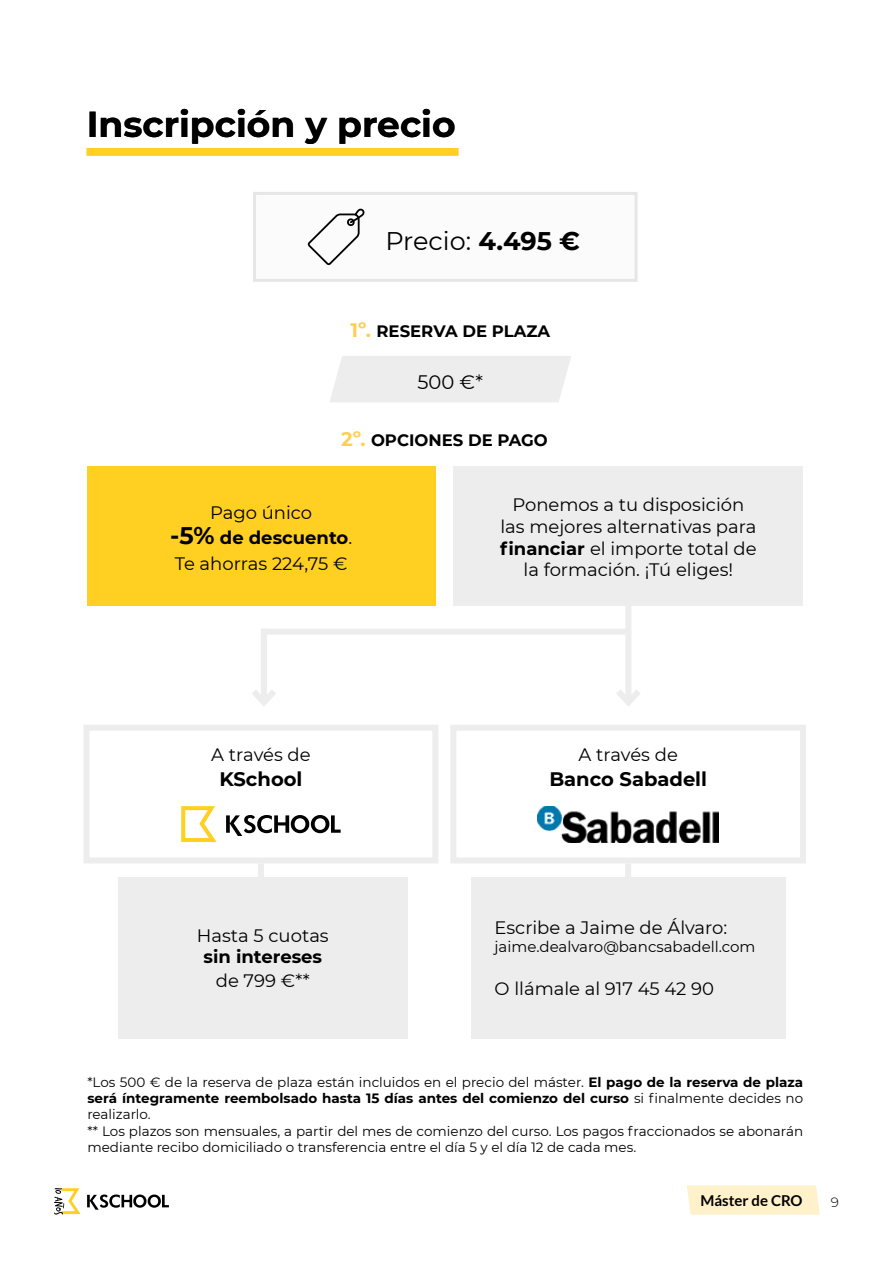
<style>
.page{position:relative;width:893px;height:1263px;background:#fff}
.page>*{position:absolute;margin:0;border:0;box-sizing:border-box;transform-origin:0 0}
.t1{font:700 36px "Montserrat";color:#000}
.t2{font:25.5px "Montserrat";color:#000}
.t3{font:700 19.5px "Montserrat";color:#000}
.t4{font:19.5px "Montserrat";color:#000}
.t5{font:18px/21.6px "Montserrat";color:#000;text-align:center}
.t6{font:700 18px "Montserrat";color:#000}
.t7{font:700 16.5px "Montserrat";color:#000}
.t8{font:15px "Montserrat";color:#000}
.t9{font:700 15px "Lato";color:#000}
.t10{font:13.5px/16.2px "Montserrat";color:#000}
.t11{font:300 13.5px "Montserrat";color:#000}
.s1{font-weight:700}
.s2{font-size:19.5px;color:#fecf53}
.s3{font-weight:700;font-size:24px}
</style>
<div class="page">
<svg style="left:687px;top:1185px;width:133px;height:30px;background:#fff1cc"></svg>
<svg style="left:87px;top:1194px;width:82px;height:16px"></svg>
<svg style="left:54px;top:1188px;width:27px;height:26px"></svg>
<div style="left:87px;top:148px;width:371px;height:8px;background:#ffcf21"></div>
<div style="left:87px;top:466px;width:349px;height:140px;background:#ffcf21"></div>
<div style="left:454px;top:466px;width:349px;height:140px;background:#ededed"></div>
<div style="left:330px;top:356px;width:241px;height:46px;background:#ededed"></div>
<div style="left:253px;top:192px;width:385px;height:90px;background:#fbfbfb;border:3px solid #e6e6e6"></div>
<svg style="left:308px;top:209px;width:56px;height:56px"></svg>
<div style="left:83px;top:725px;width:355px;height:138px;border:6px solid #ededed"></div>
<div style="left:261px;top:629px;width:368px;height:6px;background:#ededed"></div>
<div style="left:450px;top:725px;width:356px;height:138px;border:6px solid #ededed"></div>
<div style="left:258px;top:863px;width:6px;height:166px;background:#ededed"></div>
<div style="left:625px;top:863px;width:6px;height:154px;background:#ededed"></div>
<svg style="left:181px;top:806px;width:36px;height:36px"></svg>
<svg style="left:226px;top:815px;width:115px;height:21px"></svg>
<img style="left:537px;top:806px;width:182px;height:36px">
<div style="left:471px;top:877px;width:315px;height:161px;background:#ededed"></div>
<div style="left:625px;top:581px;width:6px;height:121px;background:#ededed"></div>
<svg style="left:616px;top:690px;width:24px;height:16px"></svg>
<div style="left:261px;top:629px;width:6px;height:73px;background:#ededed"></div>
<svg style="left:252px;top:690px;width:24px;height:16px"></svg>
<div style="left:118px;top:877px;width:289px;height:161px;background:#ededed"></div>
<h1 class="t1" style="left:87px;top:98px;width:371px">Inscripción y precio</h1>
<h2 class="t2" style="left:386px;top:223px;width:196px">Precio: <span class="s1">4.495 €</span></h2>
<p class="t7" style="left:351px;top:319px;width:201px"><span class="s2">1º.</span> RESERVA DE PLAZA</p>
<h3 class="t4" style="left:418px;top:369px;width:67px">500 €*</h3>
<p class="t7" style="left:341px;top:428px;width:208px"><span class="s2">2º.</span> OPCIONES DE PAGO</p>
<h3 class="t5" style="left:170px;top:499px;width:184px;line-height:25.5px">Pago único<br><span class="s3">-5%</span> <span class="s1">de descuento</span>.<br>Te ahorras 224,75 €</h3>
<h3 class="t5" style="left:500px;top:494px;width:258px">Ponemos a tu disposición las mejores alternativas para <span class="s1">financiar</span> el importe total de la formación. ¡Tú eliges!</h3>
<h3 class="t5" style="left:211px;top:743px;width:101px">A través de</h3>
<h3 class="t3" style="left:219px;top:765px;width:85px">KSchool</h3>
<h3 class="t5" style="left:197px;top:924px;width:133px">Hasta 5 cuotas</h3>
<h3 class="t6" style="left:203px;top:944px;width:120px">sin intereses</h3>
<h3 class="t5" style="left:216px;top:969px;width:96px">de 799 €**</h3>
<h3 class="t5" style="left:578px;top:743px;width:101px">A través de</h3>
<h3 class="t3" style="left:549px;top:765px;width:159px">Banco Sabadell</h3>
<h3 class="t5" style="left:494px;top:916px;width:234px">Escribe a Jaime de Álvaro:</h3>
<p class="t8" style="left:494px;top:936px;width:262px">jaime.dealvaro@bancsabadell.com</p>
<h3 class="t5" style="left:494px;top:977px;width:221px">O llámale al 917 45 42 90</h3>
<p class="t10" style="left:87px;top:1074px;width:717px">*Los 500 € de la reserva de plaza están incluidos en el precio del máster. <span class="s1">El pago de la reserva de plaza será íntegramente reembolsado hasta 15 días antes del comienzo del curso</span> si finalmente decides no realizarlo.<br>** Los plazos son mensuales, a partir del mes de comienzo del curso. Los pagos fraccionados se abonarán mediante recibo domiciliado o transferencia entre el día 5 y el día 12 de cada mes.</p>
<p class="t9" style="left:700px;top:1192px;width:104px">Máster de CRO</p>
<p class="t11" style="left:831px;top:1192px;width:10px">9</p>
</div>
